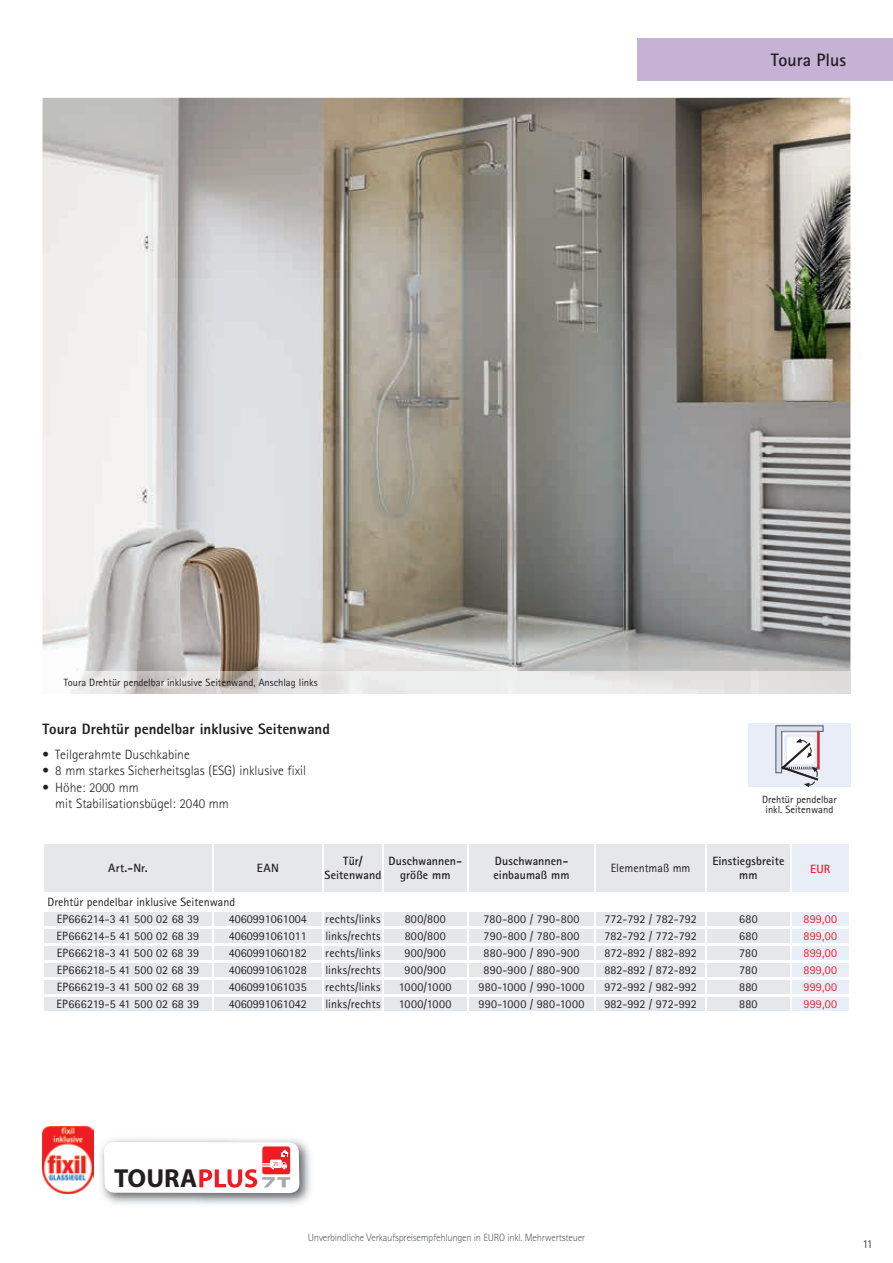
<style>
.page{position:relative;width:893px;height:1263px;background:#fff}
.page>*{position:absolute;margin:0;border:0;box-sizing:border-box;transform-origin:0 0}
.t1{font:700 26.1px "Myriad Pro";color:#231f20}
.t2{font:700 18px "Rotis Sans Serif Std";color:#231f20}
.t3{font:800 15px "Rotis Sans Serif Std";color:#231f20}
.t4{font:300 13.5px/16.5px "Rotis Sans Serif Std";color:#231f20}
.t5{font:12px/17px "Rotis Sans Serif Std";color:#231f20}
.t6{font:12px "Rotis Sans Serif Std";letter-spacing:.025em;color:#231f20}
.t7{font:700 12px/14.4px "Rotis Sans Serif Std";letter-spacing:.005em;color:#231f20;text-align:center}
.t8{font:12px "Rotis Sans Serif Std";letter-spacing:.02em;color:#ee2027}
.t9{font:12px "Rotis Sans Serif Std";letter-spacing:.035em;color:#231f20}
.t10{font:700 12px "Rotis Sans Serif Std";color:#ee2027}
.t11{font:300 12px "Rotis Sans Serif Std";color:#231f20}
.t12{font:10.5px/10.5px "Rotis Sans Serif Std";color:#231f20;text-align:center}
.t13{font:300 10.5px "Rotis Sans Serif Std";letter-spacing:-.025em;color:#5e6568}
.t14{font:700 5.55px "Rotis Sans Serif Std";color:#ee1d23}
.s1{font-size:5.1px}
</style>
<div class="page">
<div style="left:638px;top:38px;width:255px;height:43px;background:#c5b2d5"></div>
<img style="left:100px;top:1139px;width:211px;height:65px">
<svg style="left:104px;top:1142px;width:196px;height:51px"></svg>
<img style="left:43px;top:1127px;width:51px;height:66px">
<img style="left:43px;top:98px;width:807px;height:574px">
<div style="left:44px;top:844px;width:746px;height:167px;background:#e6e7e9"></div>
<div style="left:43px;top:893px;width:807px;height:17px;background:#fff"></div>
<hr style="left:44px;top:892px;width:169px;height:2px;background:#fff">
<hr style="left:213px;top:892px;width:110px;height:2px;background:#fff">
<hr style="left:323px;top:892px;width:60px;height:2px;background:#fff">
<hr style="left:383px;top:892px;width:85px;height:2px;background:#fff">
<hr style="left:468px;top:892px;width:127px;height:2px;background:#fff">
<hr style="left:595px;top:892px;width:111px;height:2px;background:#fff">
<hr style="left:706px;top:892px;width:85px;height:2px;background:#fff">
<hr style="left:44px;top:909px;width:169px;height:2px;background:#fff">
<hr style="left:213px;top:909px;width:110px;height:2px;background:#fff">
<hr style="left:323px;top:909px;width:60px;height:2px;background:#fff">
<hr style="left:383px;top:909px;width:85px;height:2px;background:#fff">
<hr style="left:468px;top:909px;width:127px;height:2px;background:#fff">
<hr style="left:595px;top:909px;width:111px;height:2px;background:#fff">
<hr style="left:706px;top:909px;width:85px;height:2px;background:#fff">
<hr style="left:44px;top:926px;width:168px;height:2px;background:#fff">
<hr style="left:213px;top:926px;width:109px;height:2px;background:#fff">
<hr style="left:324px;top:926px;width:58px;height:2px;background:#fff">
<hr style="left:383px;top:926px;width:84px;height:2px;background:#fff">
<hr style="left:468px;top:926px;width:127px;height:2px;background:#fff">
<hr style="left:596px;top:926px;width:109px;height:2px;background:#fff">
<hr style="left:707px;top:926px;width:83px;height:2px;background:#fff">
<hr style="left:44px;top:943px;width:168px;height:2px;background:#fff">
<hr style="left:213px;top:943px;width:109px;height:2px;background:#fff">
<hr style="left:324px;top:943px;width:58px;height:2px;background:#fff">
<hr style="left:383px;top:943px;width:84px;height:2px;background:#fff">
<hr style="left:468px;top:943px;width:127px;height:2px;background:#fff">
<hr style="left:596px;top:943px;width:109px;height:2px;background:#fff">
<hr style="left:707px;top:943px;width:83px;height:2px;background:#fff">
<hr style="left:44px;top:960px;width:168px;height:2px;background:#fff">
<hr style="left:213px;top:960px;width:109px;height:2px;background:#fff">
<hr style="left:324px;top:960px;width:58px;height:2px;background:#fff">
<hr style="left:383px;top:960px;width:84px;height:2px;background:#fff">
<hr style="left:468px;top:960px;width:127px;height:2px;background:#fff">
<hr style="left:596px;top:960px;width:109px;height:2px;background:#fff">
<hr style="left:707px;top:960px;width:83px;height:2px;background:#fff">
<hr style="left:44px;top:977px;width:168px;height:2px;background:#fff">
<hr style="left:213px;top:977px;width:109px;height:2px;background:#fff">
<hr style="left:324px;top:977px;width:58px;height:2px;background:#fff">
<hr style="left:383px;top:977px;width:84px;height:2px;background:#fff">
<hr style="left:468px;top:977px;width:127px;height:2px;background:#fff">
<hr style="left:596px;top:977px;width:109px;height:2px;background:#fff">
<hr style="left:707px;top:977px;width:83px;height:2px;background:#fff">
<hr style="left:44px;top:994px;width:168px;height:2px;background:#fff">
<hr style="left:213px;top:994px;width:109px;height:2px;background:#fff">
<hr style="left:324px;top:994px;width:58px;height:2px;background:#fff">
<hr style="left:383px;top:994px;width:84px;height:2px;background:#fff">
<hr style="left:468px;top:994px;width:127px;height:2px;background:#fff">
<hr style="left:596px;top:994px;width:109px;height:2px;background:#fff">
<hr style="left:707px;top:994px;width:83px;height:2px;background:#fff">
<hr style="left:212px;top:843px;width:1px;height:49px;background:#fff">
<hr style="left:322px;top:843px;width:2px;height:49px;background:#fff">
<hr style="left:382px;top:843px;width:1px;height:49px;background:#fff">
<hr style="left:467px;top:843px;width:1px;height:49px;background:#fff">
<hr style="left:595px;top:843px;width:1px;height:49px;background:#fff">
<hr style="left:705px;top:843px;width:2px;height:49px;background:#fff">
<svg style="left:212px;top:911px;width:1px;height:100px"></svg>
<svg style="left:322px;top:911px;width:2px;height:100px"></svg>
<svg style="left:382px;top:911px;width:1px;height:100px"></svg>
<svg style="left:467px;top:911px;width:1px;height:100px"></svg>
<svg style="left:595px;top:911px;width:1px;height:100px"></svg>
<svg style="left:705px;top:911px;width:2px;height:100px"></svg>
<svg style="left:792px;top:844px;width:57px;height:167px"></svg>
<div style="left:748px;top:723px;width:102px;height:64px;background:#e8edf7"></div>
<svg style="left:775px;top:725px;width:49px;height:62px"></svg>
<img style="left:71px;top:672px;width:779px;height:21px">
<h2 class="t2" style="left:771px;top:48px;width:77px">Toura Plus</h2>
<p class="t12" style="left:64px;top:677px;width:255px">Toura Drehtür pendelbar inklusive Seitenwand, Anschlag links</p>
<p class="t3" style="left:43px;top:719px;width:289px">Toura Drehtür pendelbar inklusive Seitenwand</p>
<p class="t4" style="left:43px;top:746px;width:149px">• Teilgerahmte Duschkabine</p>
<p class="t4" style="left:43px;top:762px;width:265px">• 8 mm starkes Sicherheitsglas (ESG) inklusive fixil</p>
<p class="t4" style="left:55px;top:779px;width:175px;text-indent:-13px">• Höhe: 2000 mm<br>mit Stabilisationsbügel: 2040 mm</p>
<p class="t12" style="left:762px;top:794px;width:76px">Drehtür pendelbar inkl. Seitenwand</p>
<p class="t7" style="left:108px;top:861px;width:41px">Art.-Nr.</p>
<p class="t7" style="left:257px;top:861px;width:23px">EAN</p>
<p class="t7" style="left:324px;top:853px;width:58px">Tür/<br>Seitenwand</p>
<p class="t7" style="left:388px;top:853px;width:75px">Duschwannen&shy;größe mm</p>
<p class="t7" style="left:494px;top:853px;width:77px;text-align:left">Duschwannen&shy;einbaumaß mm</p>
<p class="t5" style="left:611px;top:859px;width:81px">Elementmaß mm</p>
<p class="t7" style="left:712px;top:853px;width:73px">Einstiegsbreite mm</p>
<p class="t10" style="left:810px;top:862px;width:22px">EUR</p>
<p class="t5" style="left:57px;top:893px;width:180px;text-indent:-9px">Drehtür pendelbar inklusive Seitenwand<br>EP666214-3 41 500 02 68 39</p>
<p class="t5" style="left:229px;top:910px;width:79px">4060991061004</p>
<p class="t5" style="left:325px;top:910px;width:57px">rechts/links</p>
<p class="t5" style="left:405px;top:910px;width:43px">800/800</p>
<p class="t6" style="left:484px;top:912px;width:97px">780-800 / 790-800</p>
<p class="t5" style="left:604px;top:910px;width:94px">772-792 / 782-792</p>
<p class="t5" style="left:739px;top:910px;width:20px">680</p>
<p class="t8" style="left:803px;top:912px;width:35px">899,00</p>
<p class="t5" style="left:57px;top:927px;width:144px">EP666214-5 41 500 02 68 39</p>
<p class="t5" style="left:229px;top:927px;width:79px">4060991061011</p>
<p class="t5" style="left:325px;top:927px;width:57px">links/rechts</p>
<p class="t5" style="left:405px;top:927px;width:43px">800/800</p>
<p class="t6" style="left:484px;top:929px;width:97px">790-800 / 780-800</p>
<p class="t5" style="left:604px;top:927px;width:94px">782-792 / 772-792</p>
<p class="t5" style="left:739px;top:927px;width:20px">680</p>
<p class="t8" style="left:803px;top:929px;width:35px">899,00</p>
<p class="t5" style="left:57px;top:944px;width:144px">EP666218-3 41 500 02 68 39</p>
<p class="t5" style="left:229px;top:944px;width:79px">4060991060182</p>
<p class="t5" style="left:325px;top:944px;width:57px">rechts/links</p>
<p class="t5" style="left:405px;top:944px;width:43px">900/900</p>
<p class="t6" style="left:483px;top:946px;width:97px">880-900 / 890-900</p>
<p class="t5" style="left:604px;top:944px;width:94px">872-892 / 882-892</p>
<p class="t5" style="left:739px;top:944px;width:20px">780</p>
<p class="t8" style="left:803px;top:946px;width:35px">899,00</p>
<p class="t5" style="left:57px;top:961px;width:144px">EP666218-5 41 500 02 68 39</p>
<p class="t5" style="left:229px;top:961px;width:79px">4060991061028</p>
<p class="t5" style="left:325px;top:961px;width:57px">links/rechts</p>
<p class="t5" style="left:405px;top:961px;width:43px">900/900</p>
<p class="t6" style="left:483px;top:963px;width:97px">890-900 / 880-900</p>
<p class="t5" style="left:604px;top:961px;width:94px">882-892 / 872-892</p>
<p class="t5" style="left:739px;top:961px;width:20px">780</p>
<p class="t8" style="left:803px;top:963px;width:35px">899,00</p>
<p class="t5" style="left:57px;top:978px;width:144px">EP666219-3 41 500 02 68 39</p>
<p class="t5" style="left:229px;top:978px;width:79px">4060991061035</p>
<p class="t5" style="left:325px;top:978px;width:57px">rechts/links</p>
<p class="t9" style="left:399px;top:980px;width:54px">1000/1000</p>
<p class="t6" style="left:479px;top:980px;width:107px">980-1000 / 990-1000</p>
<p class="t5" style="left:604px;top:978px;width:94px">972-992 / 982-992</p>
<p class="t5" style="left:739px;top:978px;width:20px">880</p>
<p class="t8" style="left:803px;top:980px;width:35px">999,00</p>
<p class="t5" style="left:57px;top:995px;width:144px">EP666219-5 41 500 02 68 39</p>
<p class="t5" style="left:229px;top:995px;width:79px">4060991061042</p>
<p class="t5" style="left:325px;top:995px;width:57px">links/rechts</p>
<p class="t9" style="left:399px;top:997px;width:54px">1000/1000</p>
<p class="t6" style="left:479px;top:997px;width:107px">990-1000 / 980-1000</p>
<p class="t5" style="left:604px;top:995px;width:94px">982-992 / 972-992</p>
<p class="t5" style="left:739px;top:995px;width:20px">880</p>
<p class="t8" style="left:803px;top:997px;width:35px">999,00</p>
<h1 class="t1" style="left:114px;top:1161px;width:85px">TOURA</h1>
<p class="t14" style="left:273px;top:1160px;width:7px">7<span class="s1">T</span></p>
<p class="t13" style="left:308px;top:1231px;width:279px">Unverbindliche Verkaufspreisempfehlungen in EURO inkl. Mehrwertsteuer</p>
<p class="t11" style="left:862px;top:1237px;width:12px">11</p>
</div>
